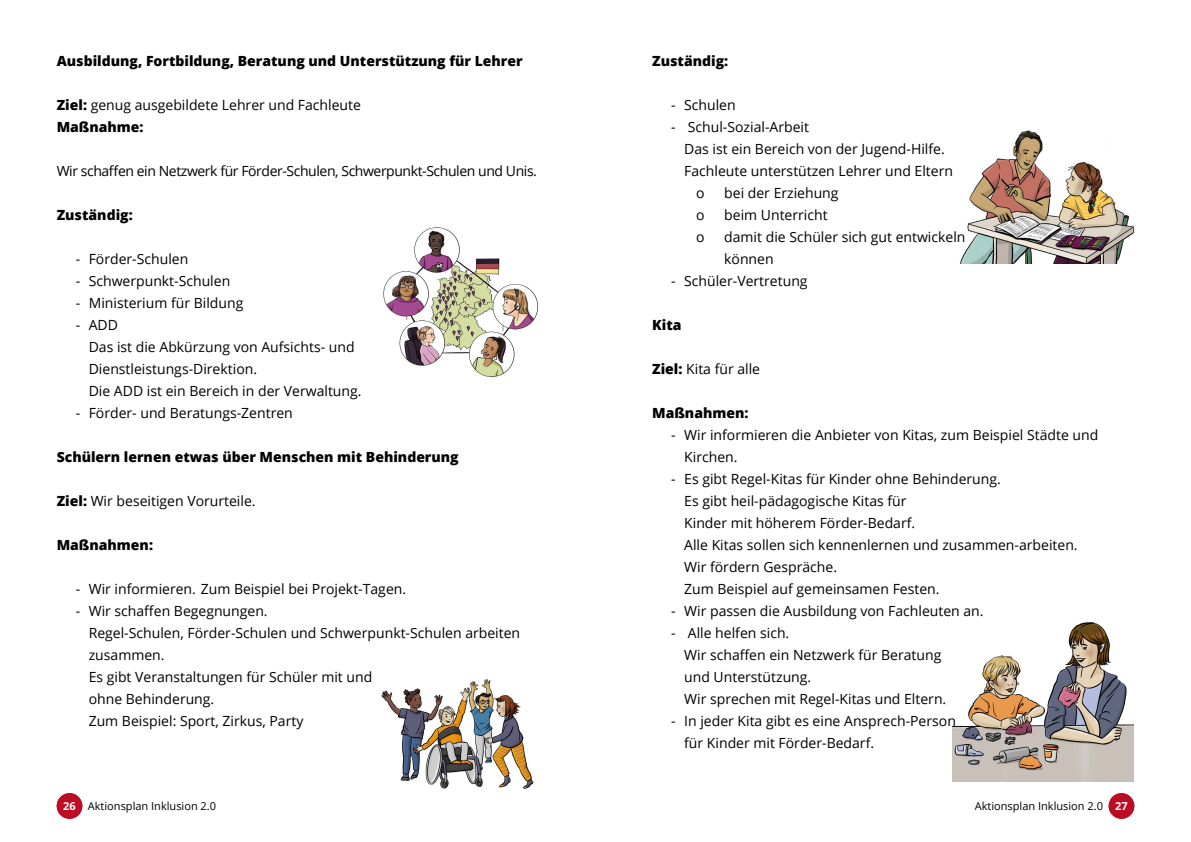
<style>
.page{position:relative;width:1191px;height:842px;background:#fff}
.page>*{position:absolute;margin:0;border:0;box-sizing:border-box;transform-origin:0 0}
.Fließtext{font:14px/22px "Open Sans";color:#000}
.Fließtext-2{font:800 14px "Open Sans";color:#000}
.Fließtext-3{font:14px "Open Sans";letter-spacing:-.03em;color:#000}
.t1{font:11px "Open Sans";color:#000}
.t2{font:700 11px "Open Sans";color:#fff}
.s1{font-weight:800}
</style>
<div class="page">
<img style="left:57px;top:793px;width:25px;height:26px;border-radius:13px">
<img style="left:1108px;top:793px;width:26px;height:26px;border-radius:13px">
<img style="left:952px;top:622px;width:181px;height:159px">
<img style="left:383px;top:227px;width:156px;height:150px">
<img style="left:381px;top:679px;width:153px;height:110px">
<img style="left:960px;top:130px;width:175px;height:134px">
<p class="Fließtext-2" style="left:57px;top:50px;width:467px">Ausbildung, Fortbildung, Beratung und Unterstützung für Lehrer</p>
<p class="Fließtext" style="left:57px;top:94px;width:306px"><span class="s1">Ziel:</span> genug ausgebildete Lehrer und Fachleute</p>
<p class="Fließtext-2" style="left:57px;top:116px;width:88px">Maßnahme:</p>
<p class="Fließtext-3" style="left:57px;top:161px;width:482px">Wir schaffen ein Netzwerk für Förder-Schulen, Schwerpunkt-Schulen und Unis.</p>
<p class="Fließtext-2" style="left:57px;top:204px;width:78px">Zuständig:</p>
<p class="Fließtext" style="left:76px;top:248px;width:114px">- Förder-Schulen</p>
<p class="Fließtext" style="left:76px;top:270px;width:156px">- Schwerpunkt-Schulen</p>
<p class="Fließtext" style="left:76px;top:292px;width:169px">- Ministerium für Bildung</p>
<p class="Fließtext" style="left:76px;top:314px;width:44px">- ADD</p>
<p class="Fließtext" style="left:89px;top:336px;width:267px">Das ist die Abkürzung von Aufsichts- und</p>
<p class="Fließtext" style="left:89px;top:358px;width:170px">Dienstleistungs-Direktion.</p>
<p class="Fließtext" style="left:89px;top:380px;width:274px">Die ADD ist ein Bereich in der Verwaltung.</p>
<p class="Fließtext" style="left:76px;top:402px;width:219px">- Förder- und Beratungs-Zentren</p>
<p class="Fließtext-2" style="left:57px;top:446px;width:403px">Schülern lernen etwas über Menschen mit Behinderung</p>
<p class="Fließtext" style="left:57px;top:490px;width:200px"><span class="s1">Ziel:</span> Wir beseitigen Vorurteile.</p>
<p class="Fließtext-2" style="left:57px;top:534px;width:98px">Maßnahmen:</p>
<p class="Fließtext" style="left:76px;top:578px;width:332px">- Wir informieren. Zum Beispiel bei Projekt-Tagen.</p>
<p class="Fließtext" style="left:76px;top:600px;width:193px">- Wir schaffen Begegnungen.</p>
<p class="Fließtext" style="left:89px;top:622px;width:433px">Regel-Schulen, Förder-Schulen und Schwerpunkt-Schulen arbeiten zusammen.</p>
<p class="Fließtext" style="left:89px;top:666px;width:285px">Es gibt Veranstaltungen für Schüler mit und</p>
<p class="Fließtext" style="left:89px;top:688px;width:127px">ohne Behinderung.</p>
<p class="Fließtext" style="left:89px;top:710px;width:216px">Zum Beispiel: Sport, Zirkus, Party</p>
<p class="Fließtext-2" style="left:652px;top:50px;width:78px">Zuständig:</p>
<p class="Fließtext" style="left:671px;top:94px;width:66px">- Schulen</p>
<p class="Fließtext" style="left:671px;top:116px;width:139px">- Schul-Sozial-Arbeit</p>
<p class="Fließtext" style="left:684px;top:138px;width:262px">Das ist ein Bereich von der Jugend-Hilfe.</p>
<p class="Fließtext" style="left:684px;top:160px;width:270px">Fachleute unterstützen Lehrer und Eltern</p>
<p class="Fließtext" style="left:696px;top:182px;width:10px">o</p>
<p class="Fließtext" style="left:724px;top:182px;width:116px">bei der Erziehung</p>
<p class="Fließtext" style="left:696px;top:204px;width:10px">o</p>
<p class="Fließtext" style="left:724px;top:204px;width:105px">beim Unterricht</p>
<p class="Fließtext" style="left:696px;top:226px;width:10px">o</p>
<p class="Fließtext" style="left:724px;top:226px;width:243px">damit die Schüler sich gut entwickeln können</p>
<p class="Fließtext" style="left:671px;top:270px;width:138px">- Schüler-Vertretung</p>
<p class="Fließtext-2" style="left:652px;top:314px;width:31px">Kita</p>
<p class="Fließtext" style="left:652px;top:358px;width:109px"><span class="s1">Ziel:</span> Kita für alle</p>
<p class="Fließtext-2" style="left:652px;top:402px;width:98px">Maßnahmen:</p>
<p class="Fließtext" style="left:671px;top:424px;width:428px">- Wir informieren die Anbieter von Kitas, zum Beispiel Städte und</p>
<p class="Fließtext" style="left:684px;top:446px;width:55px">Kirchen.</p>
<p class="Fließtext" style="left:671px;top:468px;width:331px">- Es gibt Regel-Kitas für Kinder ohne Behinderung.</p>
<p class="Fließtext" style="left:684px;top:490px;width:224px">Es gibt heil-pädagogische Kitas für</p>
<p class="Fließtext" style="left:684px;top:512px;width:232px">Kinder mit höherem Förder-Bedarf.</p>
<p class="Fließtext" style="left:684px;top:534px;width:395px">Alle Kitas sollen sich kennenlernen und zusammen-arbeiten.</p>
<p class="Fließtext" style="left:684px;top:556px;width:154px">Wir fördern Gespräche.</p>
<p class="Fließtext" style="left:684px;top:578px;width:257px">Zum Beispiel auf gemeinsamen Festen.</p>
<p class="Fließtext" style="left:671px;top:600px;width:314px">- Wir passen die Ausbildung von Fachleuten an.</p>
<p class="Fließtext" style="left:671px;top:622px;width:120px">- Alle helfen sich.</p>
<p class="Fließtext" style="left:684px;top:644px;width:259px">Wir schaffen ein Netzwerk für Beratung</p>
<p class="Fließtext" style="left:684px;top:666px;width:129px">und Unterstützung.</p>
<p class="Fließtext" style="left:684px;top:688px;width:264px">Wir sprechen mit Regel-Kitas und Eltern.</p>
<p class="Fließtext" style="left:671px;top:710px;width:286px">- In jeder Kita gibt es eine Ansprech-Person</p>
<p class="Fließtext" style="left:684px;top:732px;width:191px">für Kinder mit Förder-Bedarf.</p>
<p class="t1" style="left:88px;top:798px;width:130px">Aktionsplan Inklusion 2.0</p>
<p class="t1" style="left:974px;top:798px;width:130px">Aktionsplan Inklusion 2.0</p>
<p class="t2" style="left:63px;top:798px;width:14px">26</p>
<p class="t2" style="left:1115px;top:798px;width:14px">27</p>
</div>
